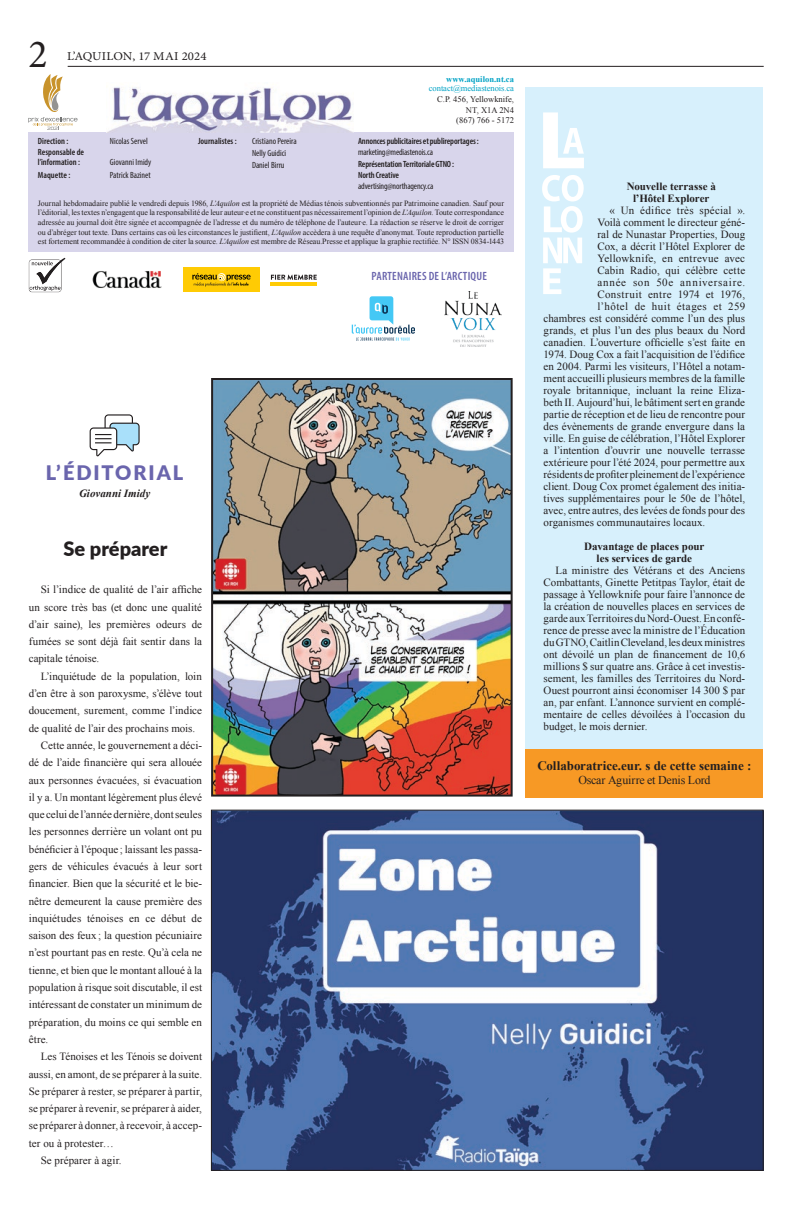
<style>
.page{position:relative;width:792px;height:1224px;background:#fff}
.page>*{position:absolute;margin:0;border:0;box-sizing:border-box;transform-origin:0 0}
.t1{font:40px "Minion Pro";color:#231f20}
.TItre_Arctique{font:900 20px "Lato";letter-spacing:.1em;color:#6a65ad}
.Titre_éditorial{font:900 20px "Lato";color:#231f20}
.Collaborateur_trice_s{font:700 13px "Times New Roman";letter-spacing:-.005em;color:#231f20}
.t2{font:600 condensed 12px "Myriad Pro";letter-spacing:.02em;color:#6a65ad}
.Collaborateur_trice_s-2{font:12px "Times New Roman";letter-spacing:-.02em;color:#231f20}
.t3{font:12px "Minion Pro";letter-spacing:.01em;color:#231f20;scale:1.07 1}
.Corps_de_texte{font:11px/17.3px "Times New Roman";letter-spacing:.005em;color:#231f20;text-align:justify}
.Intertitre{font:700 11px/12px "Times New Roman";color:#231f20;text-align:center}
.Corps_de_texte-2{font:11px "Times New Roman";letter-spacing:.03em;color:#231f20}
.Corps_de_texte-3{font:11px "Times New Roman";letter-spacing:.065em;color:#231f20}
.Corps_de_texte-4{font:11px "Times New Roman";letter-spacing:.04em;color:#231f20}
.Corps_de_texte-5{font:11px "Times New Roman";letter-spacing:.025em;color:#231f20}
.Signature{font:italic 700 11px "Times New Roman";color:#231f20}
.t4{font:600 condensed 9px/10px "Myriad Pro";letter-spacing:-.01em;color:#231f20}
.t5{font:condensed 9px/12px "Myriad Pro";color:#231f20}
.t6{font:condensed 9px "Myriad Pro";letter-spacing:-.02em;color:#231f20}
.t7{font:8.6px/10.7px "Times New Roman";color:#231f20;text-align:right}
.t8{font:8.6px "Times New Roman";letter-spacing:-.01em;color:#00a2c5}
.t9{font:700 8.6px "Times New Roman";color:#00a2c5}
.t10{font:8px/9.6px "Times New Roman";letter-spacing:-.01em;color:#231f20;text-align:justify}
.s1{font-style:italic}
</style>
<div class="page">
<hr style="left:68px;top:66px;width:696px;height:1px;background:#231f20">
<div style="left:28px;top:133px;width:486px;height:119px;background:#d8d5eb"></div>
<img style="left:107px;top:87px;width:246px;height:45px">
<svg style="left:29px;top:258px;width:36px;height:34px"></svg>
<div style="left:183px;top:268px;width:77px;height:24px;background:#ffcb04"></div>
<svg style="left:192px;top:273px;width:59px;height:14px"></svg>
<svg style="left:271px;top:275px;width:46px;height:5px"></svg>
<hr style="left:271px;top:282px;width:46px;height:4px;background:#ffcb04">
<img style="left:92px;top:271px;width:70px;height:17px">
<svg style="left:28px;top:74px;width:50px;height:56px"></svg>
<svg style="left:352px;top:296px;width:63px;height:45px"></svg>
<img style="left:444px;top:292px;width:57px;height:55px">
<div style="left:526px;top:88px;width:237px;height:661px;background:#d7f0fc"></div>
<svg style="left:543px;top:112px;width:41px;height:56px"></svg>
<svg style="left:542px;top:175px;width:42px;height:119px"></svg>
<img style="left:214px;top:381px;width:296px;height:413px">
<div style="left:211px;top:378px;width:302px;height:419px;border:2px solid #231f20"></div>
<div style="left:526px;top:749px;width:237px;height:48px;background:#f79925"></div>
<svg style="left:90px;top:414px;width:50px;height:42px"></svg>
<img style="left:213px;top:812px;width:548px;height:356px">
<h1 class="t1" style="left:28px;top:27px;width:21px">2</h1>
<p class="t3" style="left:67px;top:48px;width:132px">L’AQUILON, 17 MAI 2024</p>
<p class="t9" style="left:446px;top:73px;width:69px">www.aquilon.nt.ca</p>
<p class="t8" style="left:429px;top:83px;width:87px">contact@mediastenois.ca</p>
<p class="t7" style="left:437px;top:94px;width:78px">C.P. 456, Yellowknife,<br>NT, X1A 2N4<br>(867) 766 - 5172</p>
<p class="t4" style="left:38px;top:136px;width:32px">Direction :</p>
<p class="t5" style="left:110px;top:135px;width:39px">Nicolas Servel</p>
<p class="t4" style="left:38px;top:147px;width:48px">Responsable de l’information :</p>
<p class="t5" style="left:110px;top:156px;width:43px">Giovanni Imidy</p>
<p class="t4" style="left:38px;top:170px;width:34px">Maquette :</p>
<p class="t5" style="left:110px;top:169px;width:42px">Patrick Bazinet</p>
<p class="t4" style="left:198px;top:136px;width:40px">Journalistes :</p>
<p class="t5" style="left:252px;top:135px;width:46px">Cristiano Pereira<br>Nelly Guidici<br>Daniel Birru</p>
<p class="t4" style="left:358px;top:136px;width:122px">Annonces publicitaires et publireportages :</p>
<p class="t6" style="left:358px;top:147px;width:76px">marketing@mediastenois.ca</p>
<p class="t4" style="left:358px;top:158px;width:97px;line-height:10.8px">Représentation Territoriale GTNO :<br>North Creative</p>
<p class="t6" style="left:358px;top:180px;width:77px">advertising@northagency.ca</p>
<p class="t10" style="left:38px;top:198px;width:468px">Journal hebdomadaire publié le vendredi depuis 1986, <span class="s1">L’Aquilon</span> est la propriété de Médias ténois subventionnés par Patrimoine canadien. Sauf pour l’éditorial, les textes n’engagent que la responsabilité de leur auteur.e et ne constituent pas nécessairement l’opinion de <span class="s1">L’Aquilon</span>. Toute correspondance adressée au journal doit être signée et accompagnée de l’adresse et du numéro de téléphone de l’auteur.e. La rédaction se réserve le droit de corriger ou d’abréger tout texte. Dans certains cas où les circonstances le justifient, <span class="s1">L’Aquilon</span> accèdera à une requête d’anonymat. Toute reproduction partielle est fortement recommandée à condition de citer la source. <span class="s1">L’Aquilon</span> est membre de Réseau.Presse et applique la graphie rectifiée. N° ISSN 0834-1443</p>
<p class="TItre_Arctique" style="left:46px;top:458px;width:139px">L’ÉDITORIAL</p>
<p class="Signature" style="left:79px;top:486px;width:73px">Giovanni Imidy</p>
<p class="Titre_éditorial" style="left:64px;top:534px;width:105px">Se préparer</p>
<p class="Corps_de_texte" style="left:29px;top:581px;width:175px;text-indent:12px">Si l’indice de qualité de l’air affiche un score très bas (et donc une qualité d’air saine), les premières odeurs de fumées se sont déjà fait sentir dans la capitale ténoise.</p>
<p class="Corps_de_texte" style="left:29px;top:667px;width:175px;text-indent:12px">L’inquiétude de la population, loin d’en être à son paroxysme, s’élève tout doucement, surement, comme l’indice de qualité de l’air des prochains mois.</p>
<p class="Corps_de_texte" style="left:29px;top:736px;width:175px;text-indent:12px">Cette année, le gouvernement a déci&shy;dé de l’aide financière qui sera allouée aux personnes évacuées, si évacuation il y a. Un montant légèrement plus élevé que celui de l’année dernière, dontseules les personnes derrière un volant ont pu bénéficier à l’époque; laissant les passa&shy;gers de véhicules évacués à leur sort financier. Bien que la sécurité et le bie&shy;nêtre demeurent la cause première des inquiétudes ténoises en ce début de saison des feux; la question pécuniaire n’est pourtant pas en reste. Qu’à cela ne tienne, et bien que le montant alloué à la population à risque soit discutable, il est intéressant de constater un minimum de préparation, du moins ce qui semble en être.</p>
<p class="Corps_de_texte" style="left:29px;top:1048px;width:175px;text-indent:12px">Les Ténoises et les Ténois se doivent aussi, en amont, de se préparer à la suite.<br>Se préparer à rester, se préparer à partir, se préparer à revenir, se préparer à aider, se préparerà donner,à recevoir,à accep&shy;ter ou à protester…</p>
<p class="Corps_de_texte" style="left:41px;top:1152px;width:82px">Se préparer à agir.</p>
<p class="t2" style="left:372px;top:269px;width:117px">PARTENAIRES DE L’ARCTIQUE</p>
<p class="Intertitre" style="left:627px;top:180px;width:91px">Nouvelle terrasse à l’Hôtel Explorer</p>
<p class="Corps_de_texte-5" style="left:609px;top:202px;width:137px">« Un édifice très spécial ».</p>
<p class="Corps_de_texte" style="left:597px;top:213px;width:149px">Voilà comment le directeur géné-</p>
<p class="Corps_de_texte" style="left:597px;top:225px;width:149px">ral de Nunastar Properties, Doug</p>
<p class="Corps_de_texte" style="left:597px;top:237px;width:149px">Cox, a décrit l’Hôtel Explorer de</p>
<p class="Corps_de_texte" style="left:597px;top:249px;width:149px">Yellowknife, en entrevue avec</p>
<p class="Corps_de_texte" style="left:597px;top:261px;width:149px">Cabin Radio, qui célèbre cette</p>
<p class="Corps_de_texte-3" style="left:597px;top:274px;width:149px">année son 50e anniversaire.</p>
<p class="Corps_de_texte-2" style="left:597px;top:286px;width:149px">Construit entre 1974 et 1976,</p>
<p class="Corps_de_texte-4" style="left:597px;top:298px;width:149px">l’hôtel de huit étages et 259</p>
<p class="Corps_de_texte" style="left:544px;top:309px;width:203px">chambres est considéré comme l’un des plus</p>
<p class="Corps_de_texte" style="left:544px;top:321px;width:203px">grands, et plus l’un des plus beaux du Nord</p>
<p class="Corps_de_texte" style="left:544px;top:333px;width:203px">canadien. L’ouverture officielle s’est faite en</p>
<p class="Corps_de_texte" style="left:544px;top:345px;width:203px">1974. Doug Cox a fait l’acquisition de l’édifice</p>
<p class="Corps_de_texte" style="left:544px;top:357px;width:203px">en 2004. Parmi les visiteurs, l’Hôtel a notam-</p>
<p class="Corps_de_texte" style="left:544px;top:369px;width:203px">ment accueilli plusieurs membres de la famille</p>
<p class="Corps_de_texte" style="left:544px;top:381px;width:203px">royale britannique, incluant la reine Eliza-</p>
<p class="Corps_de_texte" style="left:544px;top:393px;width:203px">beth II. Aujourd’hui, le bâtimentsert en grande</p>
<p class="Corps_de_texte" style="left:544px;top:405px;width:203px">partie de réception et de lieu de rencontre pour</p>
<p class="Corps_de_texte" style="left:544px;top:417px;width:203px">des évènements de grande envergure dans la</p>
<p class="Corps_de_texte" style="left:544px;top:429px;width:203px">ville. En guise de célébration, l’Hôtel Explorer</p>
<p class="Corps_de_texte" style="left:544px;top:441px;width:203px">a l’intention d’ouvrir une nouvelle terrasse</p>
<p class="Corps_de_texte" style="left:544px;top:453px;width:203px">extérieure pour l’été 2024, pour permettre aux</p>
<p class="Corps_de_texte" style="left:544px;top:465px;width:203px">résidents de profiter pleinement de l’expérience</p>
<p class="Corps_de_texte" style="left:544px;top:477px;width:203px">client. Doug Cox promet également des initia-</p>
<p class="Corps_de_texte" style="left:544px;top:489px;width:203px">tives supplémentaires pour le 50e de l’hôtel,</p>
<p class="Corps_de_texte" style="left:544px;top:501px;width:203px">avec, entre autres, des levées de fonds pour des</p>
<p class="Corps_de_texte" style="left:544px;top:513px;width:163px">organismes communautaires locaux.</p>
<p class="Intertitre" style="left:584px;top:540px;width:122px">Davantage de places pour les services de garde</p>
<p class="Corps_de_texte" style="left:544px;top:564px;width:203px;line-height:12px;text-indent:12px">La ministre des Vétérans et des Anciens Combattants, Ginette Petitpas Taylor, était de passage à Yellowknife pour faire l’annonce de la création de nouvelles places en services de garde auxTerritoiresduNord-Ouest.Enconfé&shy;rence de presse avec la ministre de l’Éducation duGTNO,CaitlinCleveland,lesdeuxministres ont dévoilé un plan de financement de 10,6 millions $ sur quatre ans. Grâce à cet investis&shy;sement, les familles des Territoires du Nord-Ouest pourront ainsi économiser 14 300 $ par an, par enfant. L’annonce survient en complé&shy;mentaire de celles dévoilées à l’occasion du budget, le mois dernier.</p>
<p class="Collaborateur_trice_s" style="left:537px;top:757px;width:215px">Collaboratrice.eur. s de cette semaine :</p>
<p class="Collaborateur_trice_s-2" style="left:578px;top:772px;width:134px">Oscar Aguirre et Denis Lord</p>
</div>
